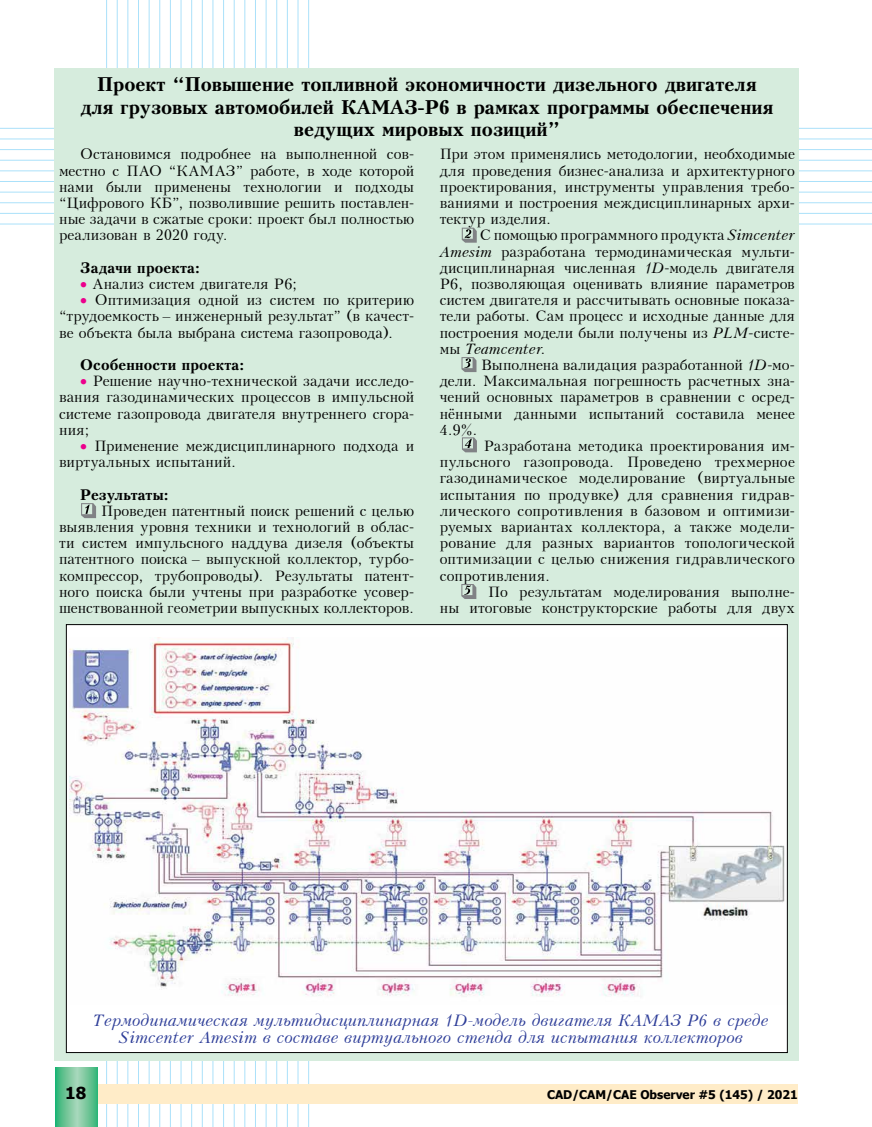
<style>
.page{position:relative;width:872px;height:1127px;background:#fff}
.page>*{position:absolute;margin:0;border:0;box-sizing:border-box;transform-origin:0 0}
.t1{font:700 19.5px/22.5px "Peterburg";color:#000;text-align:center}
.t2{font:italic 16.5px/16.5px "Peterburg";color:#2d3d98;text-align:center}
.t3{font:700 16.5px "Tahoma";color:#000}
.t4{font:15px/16.2px "Peterburg";letter-spacing:.005em;color:#000;text-align:justify}
.t5{font:700 15px "Peterburg";letter-spacing:.01em;color:#000}
.t6{font:700 12px "Tahoma";color:#000}
.s1{color:#ec008c}
.s2{font-family:"Times New Roman"}
.s3{font-style:italic}
</style>
<div class="page">
<hr style="left:106px;top:0;width:1px;height:1127px;background:#abe1fa">
<hr style="left:117px;top:0;width:1px;height:1127px;background:#abe1fa">
<hr style="left:128px;top:0;width:1px;height:1127px;background:#abe1fa">
<hr style="left:138px;top:0;width:1px;height:1127px;background:#abe1fa">
<hr style="left:149px;top:0;width:1px;height:1127px;background:#abe1fa">
<hr style="left:159px;top:0;width:1px;height:1127px;background:#abe1fa">
<hr style="left:170px;top:0;width:1px;height:1127px;background:#abe1fa">
<hr style="left:181px;top:0;width:1px;height:1127px;background:#abe1fa">
<hr style="left:191px;top:0;width:1px;height:1127px;background:#abe1fa">
<hr style="left:202px;top:0;width:1px;height:1127px;background:#abe1fa">
<hr style="left:213px;top:0;width:1px;height:1127px;background:#abe1fa">
<hr style="left:223px;top:0;width:1px;height:1127px;background:#abe1fa">
<hr style="left:234px;top:0;width:1px;height:1127px;background:#abe1fa">
<hr style="left:244px;top:0;width:1px;height:1127px;background:#abe1fa">
<hr style="left:255px;top:0;width:1px;height:1127px;background:#abe1fa">
<hr style="left:266px;top:0;width:1px;height:1127px;background:#abe1fa">
<hr style="left:276px;top:0;width:1px;height:1127px;background:#abe1fa">
<hr style="left:287px;top:0;width:1px;height:1127px;background:#abe1fa">
<hr style="left:298px;top:0;width:1px;height:1127px;background:#abe1fa">
<hr style="left:308px;top:0;width:1px;height:1127px;background:#abe1fa">
<hr style="left:0;top:128px;width:872px;height:1px;background:#abe1fa">
<hr style="left:0;top:139px;width:872px;height:1px;background:#abe1fa">
<hr style="left:0;top:149px;width:872px;height:1px;background:#abe1fa">
<hr style="left:0;top:160px;width:872px;height:1px;background:#abe1fa">
<hr style="left:0;top:171px;width:872px;height:1px;background:#abe1fa">
<hr style="left:0;top:181px;width:872px;height:1px;background:#abe1fa">
<hr style="left:0;top:192px;width:872px;height:1px;background:#abe1fa">
<hr style="left:0;top:202px;width:872px;height:1px;background:#abe1fa">
<hr style="left:0;top:213px;width:872px;height:1px;background:#abe1fa">
<hr style="left:0;top:224px;width:872px;height:1px;background:#abe1fa">
<div style="left:55px;top:1084px;width:743px;height:20px;background:#ffecc8"></div>
<svg style="left:55px;top:1068px;width:43px;height:59px;background:#6cc597"></svg>
<div style="left:55px;top:68px;width:744px;height:993px;background:#d6ecdd"></div>
<svg style="left:81px;top:503px;width:15px;height:15px"></svg>
<svg style="left:462px;top:228px;width:15px;height:15px"></svg>
<svg style="left:461px;top:357px;width:15px;height:15px"></svg>
<svg style="left:462px;top:437px;width:15px;height:15px"></svg>
<svg style="left:461px;top:584px;width:15px;height:15px"></svg>
<div style="left:66px;top:624px;width:721px;height:428px;background:#fff"></div>
<img style="left:69px;top:638px;width:716px;height:359px">
<h1 class="t1" style="left:80px;top:73px;width:694px">Проект “Повышение топливной экономичности дизельного двигателя для грузовых автомобилей КАМАЗ-Р6 в рамках программы обеспечения ведущих мировых позиций”</h1>
<p class="t4" style="left:59px;top:146px;width:357px;text-indent:21px">Остановимся подробнее на выполненной сов&shy;местно с ПАО “КАМАЗ” работе, в ходе которой нами были применены технологии и подходы “Цифрового КБ”, позволившие решить поставлен&shy;ные задачи в сжатые сроки: проект был полностью реализован в 2020 году.</p>
<p class="t5" style="left:80px;top:259px;width:121px">Задачи проекта:</p>
<p class="t4" style="left:80px;top:276px;width:218px"><span class="s1">•</span> Анализ систем двигателя Р6;</p>
<p class="t4" style="left:59px;top:292px;width:357px;text-indent:21px"><span class="s1">•</span> Оптимизация одной из систем по критерию “трудоемкость <span class="s2">–</span> инженерный результат” (в качест&shy;ве объекта была выбрана система газопровода).</p>
<p class="t5" style="left:80px;top:356px;width:166px">Особенности проекта:</p>
<p class="t4" style="left:59px;top:373px;width:357px;text-indent:21px"><span class="s1">•</span> Решение научно-технической задачи исследо&shy;вания газодинамических процессов в импульсной системе газопровода двигателя внутреннего сгора&shy;ния;</p>
<p class="t4" style="left:59px;top:438px;width:357px;text-indent:21px"><span class="s1">•</span> Применение междисциплинарного подхода и виртуальных испытаний.</p>
<p class="t5" style="left:80px;top:485px;width:90px">Результаты:</p>
<p class="t4" style="left:59px;top:503px;width:357px;text-indent:42px">Проведен патентный поиск решений с целью выявления уровня техники и технологий в облас&shy;ти систем импульсного наддува дизеля (объекты патентного поиска <span class="s2">–</span> выпускной коллектор, турбо&shy;компрессор, трубопроводы). Результаты патент&shy;ного поиска были учтены при разработке усовер&shy;шенствованной геометрии выпускных коллекторов.</p>
<p class="t4" style="left:440px;top:146px;width:357px">При этом применялись методологии, необходимые для проведения бизнес-анализа и архитектурного проектирования, инструменты управления требо&shy;ваниями и построения междисциплинарных архи&shy;тектур изделия.</p>
<p class="t4" style="left:440px;top:227px;width:357px;text-indent:40px">С помощью программного продукта <span class="s3">Simcenter Amesim</span> разработана термодинамическая мульти&shy;дисциплинарная численная <span class="s3">1D</span>-модель двигателя Р6, позволяющая оценивать влияние параметров систем двигателя и рассчитывать основные показа&shy;тели работы. Сам процесс и исходные данные для построения модели были получены из <span class="s3">PLM</span>-систе&shy;мы <span class="s3">Teamcenter</span>.</p>
<p class="t4" style="left:440px;top:357px;width:357px;text-indent:41px">Выполнена валидация разработанной <span class="s3">1D</span>-мо&shy;дели. Максимальная погрешность расчетных зна&shy;чений основных параметров в сравнении с осред&shy;нёнными данными испытаний составила менее 4.9%.</p>
<p class="t4" style="left:440px;top:438px;width:357px;text-indent:44px">Разработана методика проектирования им&shy;пульсного газопровода. Проведено трехмерное газодинамическое моделирование (виртуальные испытания по продувке) для сравнения гидрав&shy;лического сопротивления в базовом и оптимизи&shy;руемых вариантах коллектора, а также модели&shy;рование для разных вариантов топологической оптимизации с целью снижения гидравлического сопротивления.</p>
<p class="t4" style="left:440px;top:584px;width:357px;text-align:right">По результатам моделирования выполне-<br>ны итоговые конструкторские работы для двух</p>
<p class="t2" style="left:93px;top:1012px;width:676px">Термодинамическая мультидисциплинарная 1D-модель двигателя КАМАЗ Р6 в среде<br>Simcenter Amesim в составе виртуального стенда для испытания коллекторов</p>
<p class="t3" style="left:65px;top:1081px;width:23px">18</p>
<p class="t6" style="left:547px;top:1086px;width:252px">CAD/CAM/CAE Observer #5 (145) / 2021</p>
</div>
